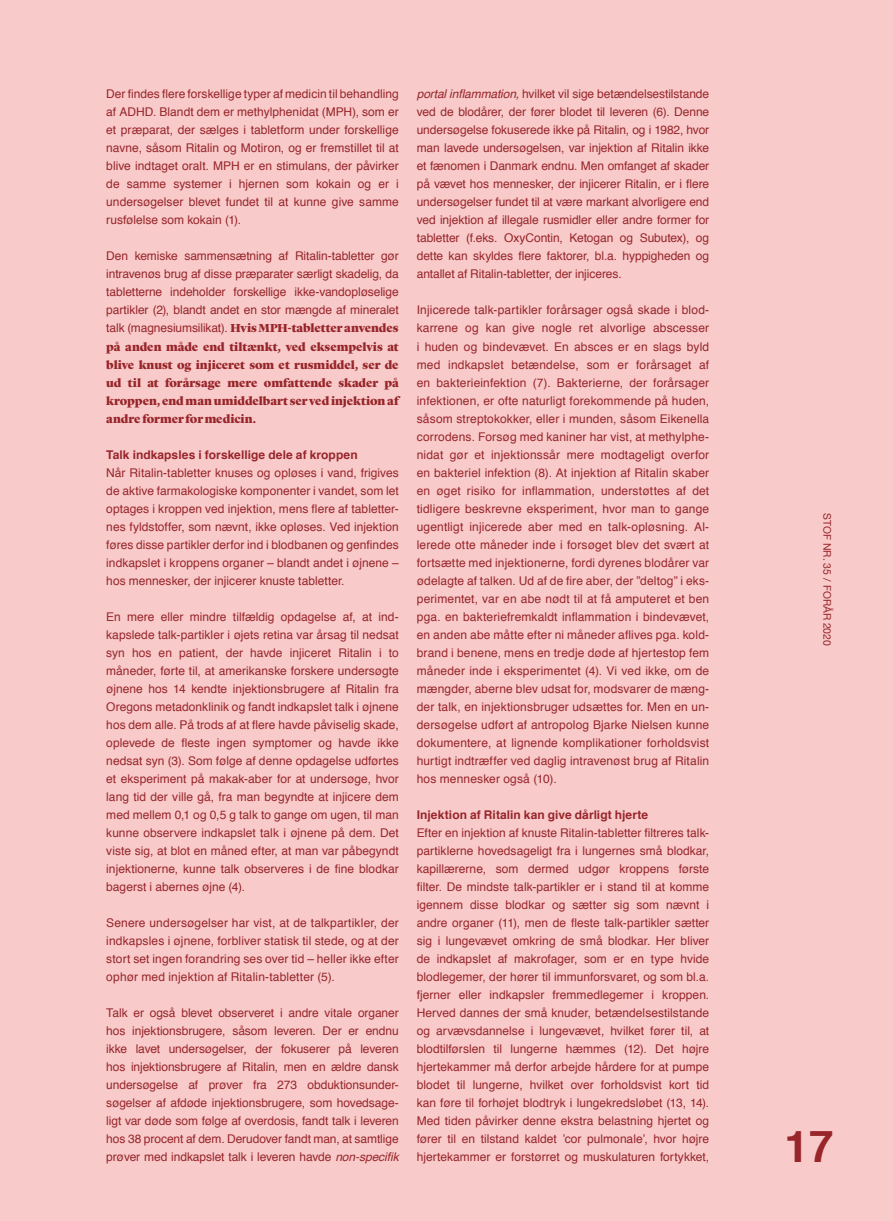
<style>
.page{position:relative;width:893px;height:1221px;background:#fff}
.page>*{position:absolute;margin:0;border:0;box-sizing:border-box;transform-origin:0 0}
.t1{font:700 43.95px "Helvetica";color:#97252a}
.t2{font:12px/18px "Helvetica";color:#97252a;text-align:justify}
.t3{font:900 12px/18px "Lyon Display";letter-spacing:-.01em;color:#97252a;text-align:justify}
.t4{font:700 12px "Helvetica";letter-spacing:.005em;color:#97252a}
.t5{font:10.5px "Helvetica Neue";color:#97252a}
.s1{font-family:"Helvetica";font-weight:400}
.s2{font-style:italic}
</style>
<div class="page">
<div style="left:0;top:0;width:893px;height:1220px;background:#f8caca"></div>
<p class="t2" style="left:106px;top:85px;width:294px">Der findes flere forskellige typer af medicin til behandling af ADHD. Blandt dem er methylphenidat (MPH), som er et præparat, der sælges i tabletform under forskellige navne, såsom Ritalin og Motiron, og er fremstillet til at blive indtaget oralt. MPH er en stimulans, der påvirker de samme systemer i hjernen som kokain og er i undersøgelser blevet fundet til at kunne give samme rusfølelse som kokain (1).</p>
<p class="t2" style="left:106px;top:247px;width:294px">Den kemiske sammensætning af Ritalin-tabletter gør intravenøs brug af disse præparater særligt skadelig, da tabletterne indeholder forskellige ikke-vandopløselige partikler (2), blandt andet en stor mængde af mineralet</p>
<p class="t3" style="left:106px;top:318px;width:294px"><span class="s1">talk (magnesiumsilikat).</span> Hvis MPH-tabletter anvendes på anden måde end tiltænkt, ved eksempelvis at blive knust og injiceret som et rusmiddel, ser de ud til at forårsage mere omfattende skader på kroppen, end man umiddelbart ser ved injektion af andre former for medicin.</p>
<p class="t4" style="left:106px;top:444px;width:253px">Talk indkapsles i forskellige dele af kroppen</p>
<p class="t2" style="left:106px;top:463px;width:294px">Når Ritalin-tabletter knuses og opløses i vand, frigives de aktive farmakologiske komponenter i vandet, som let optages i kroppen ved injektion, mens flere af tabletter&shy;nes fyldstoffer, som nævnt, ikke opløses. Ved injektion føres disse partikler derfor ind i blodbanen og genfindes indkapslet i kroppens organer – blandt andet i øjnene – hos mennesker, der injicerer knuste tabletter.</p>
<p class="t2" style="left:106px;top:607px;width:294px">En mere eller mindre tilfældig opdagelse af, at ind&shy;kapslede talk-partikler i øjets retina var årsag til nedsat syn hos en patient, der havde injiceret Ritalin i to måneder, førte til, at amerikanske forskere undersøgte øjnene hos 14 kendte injektionsbrugere af Ritalin fra Oregons metadonklinik og fandt indkapslet talk i øjnene hos dem alle. På trods af at flere havde påviselig skade, oplevede de fleste ingen symptomer og havde ikke nedsat syn (3). Som følge af denne opdagelse udførtes et eksperiment på makak-aber for at undersøge, hvor lang tid der ville gå, fra man begyndte at injicere dem med mellem 0,1 og 0,5 g talk to gange om ugen, til man kunne observere indkapslet talk i øjnene på dem. Det viste sig, at blot en måned efter, at man var påbegyndt injektionerne, kunne talk observeres i de fine blodkar bagerst i abernes øjne (4).</p>
<p class="t2" style="left:106px;top:913px;width:294px">Senere undersøgelser har vist, at de talkpartikler, der indkapsles i øjnene, forbliver statisk til stede, og at der stort set ingen forandring ses over tid – heller ikke efter ophør med injektion af Ritalin-tabletter (5).</p>
<p class="t2" style="left:106px;top:1003px;width:294px">Talk er også blevet observeret i andre vitale organer hos injektionsbrugere, såsom leveren. Der er endnu ikke lavet undersøgelser, der fokuserer på leveren hos injektionsbrugere af Ritalin, men en ældre dansk undersøgelse af prøver fra 273 obduktionsunder&shy;søgelser af afdøde injektionsbrugere, som hovedsage&shy;ligt var døde som følge af overdosis, fandt talk i leveren hos 38 procent af dem. Derudover fandt man, at samtlige prøver med indkapslet talk i leveren havde <span class="s2">non-specifik</span></p>
<p class="t2" style="left:417px;top:85px;width:294px"><span class="s2">portal inflammation,</span> hvilket vil sige betændelsestilstande ved de blodårer, der fører blodet til leveren (6). Denne undersøgelse fokuserede ikke på Ritalin, og i 1982, hvor man lavede undersøgelsen, var injektion af Ritalin ikke et fænomen i Danmark endnu. Men omfanget af skader på vævet hos mennesker, der injicerer Ritalin, er i flere undersøgelser fundet til at være markant alvorligere end ved injektion af illegale rusmidler eller andre former for tabletter (f.eks. OxyContin, Ketogan og Subutex), og dette kan skyldes flere faktorer, bl.a. hyppigheden og antallet af Ritalin-tabletter, der injiceres.</p>
<p class="t2" style="left:417px;top:301px;width:294px">Injicerede talk-partikler forårsager også skade i blod&shy;karrene og kan give nogle ret alvorlige abscesser i huden og bindevævet. En absces er en slags byld med indkapslet betændelse, som er forårsaget af en bakterieinfektion (7). Bakterierne, der forårsager infektionen, er ofte naturligt forekommende på huden, såsom streptokokker, eller i munden, såsom Eikenella corrodens. Forsøg med kaniner har vist, at methylphe&shy;nidat gør et injektionssår mere modtageligt overfor en bakteriel infektion (8). At injektion af Ritalin skaber en øget risiko for inflammation, understøttes af det tidligere beskrevne eksperiment, hvor man to gange ugentligt injicerede aber med en talk-opløsning. Al&shy;lerede otte måneder inde i forsøget blev det svært at fortsætte med injektionerne, fordi dyrenes blodårer var ødelagte af talken. Ud af de fire aber, der ”deltog” i eks&shy;perimentet, var en abe nødt til at få amputeret et ben pga. en bakteriefremkaldt inflammation i bindevævet, en anden abe måtte efter ni måneder aflives pga. kold&shy;brand i benene, mens en tredje døde af hjertestop fem måneder inde i eksperimentet (4). Vi ved ikke, om de mængder, aberne blev udsat for, modsvarer de mæng&shy;der talk, en injektionsbruger udsættes for. Men en un&shy;dersøgelse udført af antropolog Bjarke Nielsen kunne dokumentere, at lignende komplikationer forholdsvist hurtigt indtræffer ved daglig intravenøst brug af Ritalin hos mennesker også (10).</p>
<p class="t4" style="left:417px;top:804px;width:233px">Injektion af Ritalin kan give dårligt hjerte</p>
<p class="t2" style="left:417px;top:823px;width:294px">Efter en injektion af knuste Ritalin-tabletter filtreres talk&shy;partiklerne hovedsageligt fra i lungernes små blodkar, kapillærerne, som dermed udgør kroppens første filter. De mindste talk-partikler er i stand til at komme igennem disse blodkar og sætter sig som nævnt i andre organer (11), men de fleste talk-partikler sætter sig i lungevævet omkring de små blodkar. Her bliver de indkapslet af makrofager, som er en type hvide blodlegemer, der hører til immunforsvaret, og som bl.a. fjerner eller indkapsler fremmedlegemer i kroppen.<br>Herved dannes der små knuder, betændelsestilstande og arvævsdannelse i lungevævet, hvilket fører til, at blodtilførslen til lungerne hæmmes (12). Det højre hjertekammer må derfor arbejde hårdere for at pumpe blodet til lungerne, hvilket over forholdsvist kort tid kan føre til forhøjet blodtryk i lungekredsløbet (13, 14).<br>Med tiden påvirker denne ekstra belastning hjertet og fører til en tilstand kaldet ’cor pulmonale’, hvor højre hjertekammer er forstørret og muskulaturen fortykket,</p>
<p class="t5" style="left:835px;top:513px;width:134px;rotate:90deg">STOF NR. 35 / FORÅR 2020</p>
<h1 class="t1" style="left:785px;top:1110px;width:50px">17</h1>
</div>
